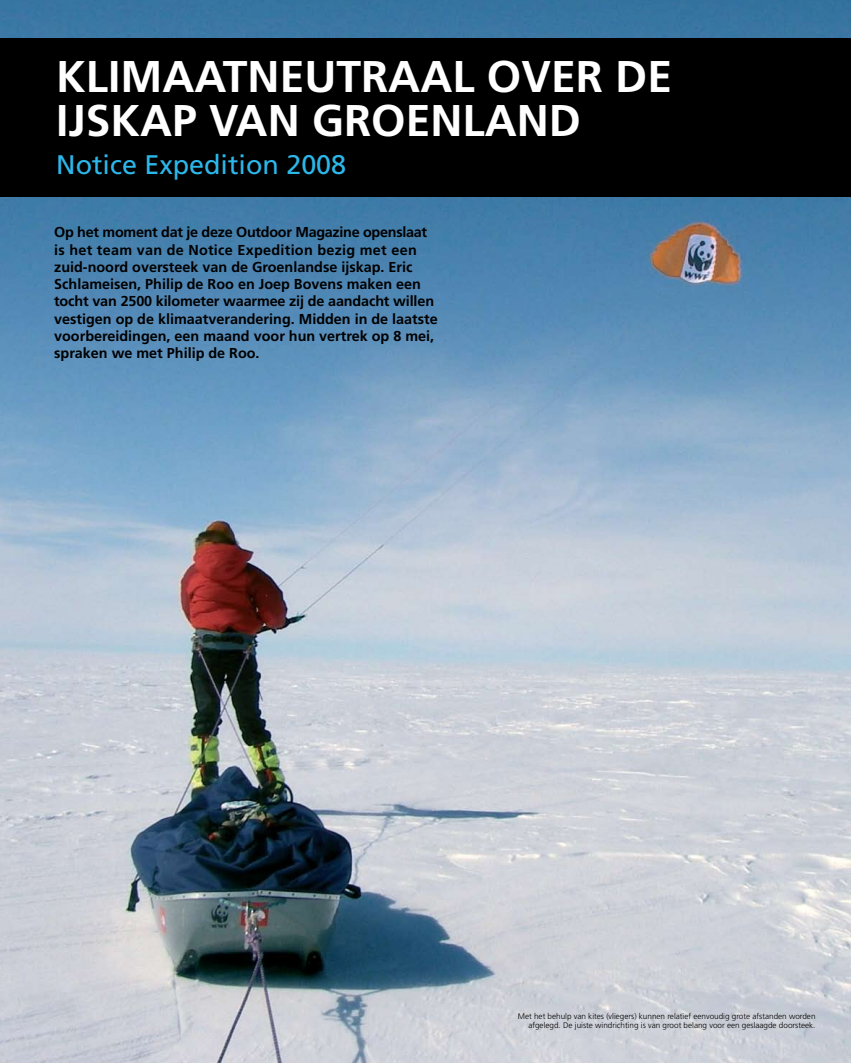
<style>
.page{position:relative;width:851px;height:1063px;background:#fff}
.page>*{position:absolute;margin:0;border:0;box-sizing:border-box;transform-origin:0 0}
.t1{font:700 44.38px/43.8px "Frutiger";color:#fff}
.t2{font:26.88px "Frutiger LT";color:#2cb7ea}
.t3{font:700 14.38px/17.2px "Frutiger LT";color:#000}
.t4{font:300 8.12px/9.8px "Frutiger";color:#000;text-align:right}
</style>
<div class="page">
<div style="left:0;top:0;width:850px;height:38px;background:#3876a2"></div>
<img style="left:0;top:196px;width:850px;height:867px">
<div style="left:0;top:38px;width:850px;height:158px;background:#000"></div>
<h1 class="t1" style="left:56px;top:55px;width:617px">KLIMAATNEUTRAAL OVER DE<br>IJSKAP VAN GROENLAND</h1>
<h2 class="t2" style="left:56px;top:149px;width:291px">Notice Expedition 2008</h2>
<p class="t3" style="left:54px;top:224px;width:385px">Op het moment dat je deze Outdoor Magazine openslaat is het team van de Notice Expedition bezig met een zuid-noord oversteek van de Groenlandse ijskap. Eric Schlameisen, Philip de Roo en Joep Bovens maken een tocht van 2500 kilometer waarmee zij de aandacht willen vestigen op de klimaatverandering. Midden in de laatste voorbereidingen, een maand voor hun vertrek op 8 mei, spraken we met Philip de Roo.</p>
<p class="t4" style="left:517px;top:1011px;width:299px">Met het behulp van kites (vliegers) kunnen relatief eenvoudig grote afstanden worden afgelegd. De juiste windrichting is van groot belang voor een geslaagde doorsteek.</p>
</div>
